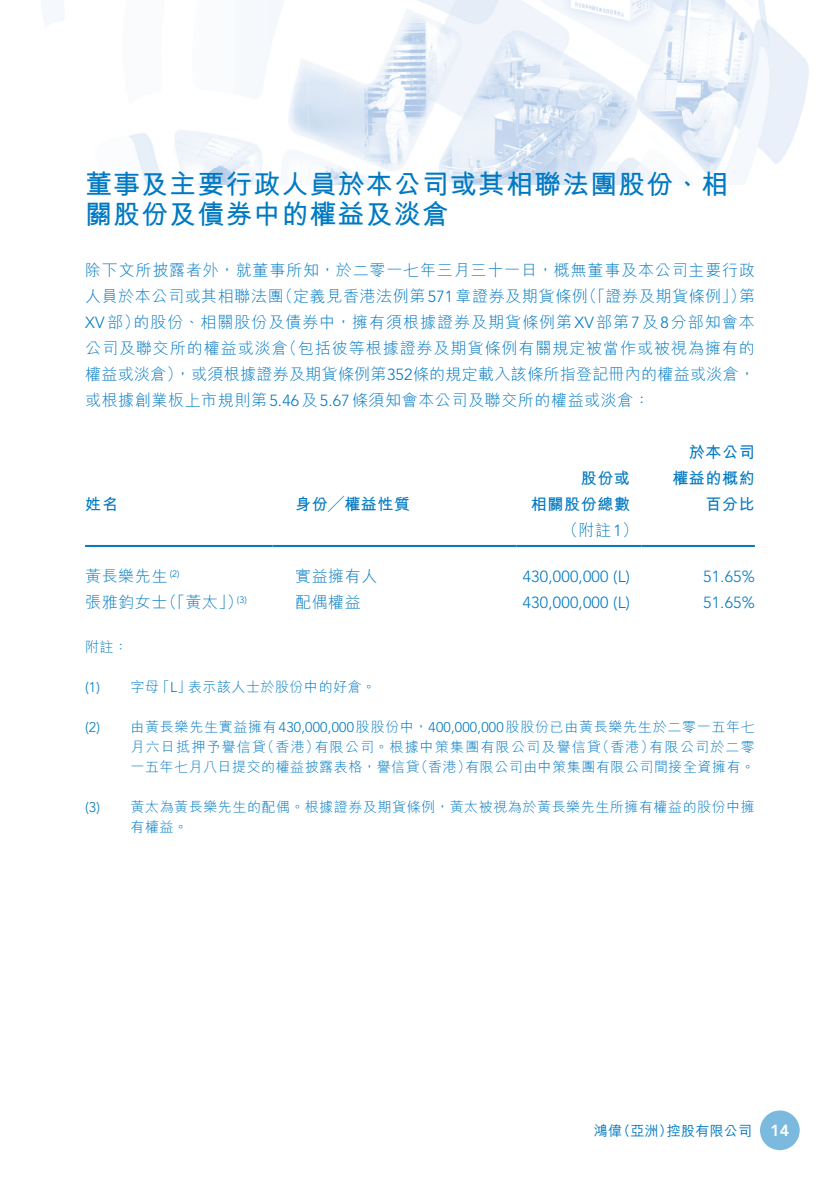
<style>
.page{position:relative;width:840px;height:1191px;background:#fff}
.page>*{position:absolute;margin:0;border:0;box-sizing:border-box;transform-origin:0 0}
._01_H1{font:700 27px/30px "M Hei HK";letter-spacing:.04em;color:#0079c2}
._00_txt{font:300 16px/26px "M Hei HK";letter-spacing:.05em;color:#0079c2}
._50_Table_txt{font:300 16px "Avenir LT Std";letter-spacing:.015em;color:#0079c2}
._50_Table_txt-2{font:300 16px "M Hei HK";letter-spacing:.035em;color:#0079c2}
._50_Table_txt-3{font:700 16px "M Hei HK";letter-spacing:.04em;color:#0079c2}
._00_txt-2{font:300 16px "Avenir LT Std";color:#0079c2}
.t1{font:800 16px "Avenir LT Std";color:#fff}
._06_Notes{font:300 14px "M Hei HK";letter-spacing:.04em;color:#0079c2}
._06_Notes-2{font:300 14px "M Hei HK";letter-spacing:.085em;color:#0079c2}
.t2{font:500 14px "M Hei HK";letter-spacing:.02em;color:#0079c2}
._06_Notes-3{font:300 14px "Avenir LT Std";color:#0079c2}
._50_Table_txt-4{font:300 9.4px "Avenir LT Std";color:#0079c2}
.s1{font-family:"Avenir LT Std"}
.s2{font-family:"M Hei HK"}
</style>
<div class="page">
<div style="left:759px;top:1110px;width:40px;height:40px;background:#7bb9df;border-radius:50%"></div>
<img style="left:42px;top:0;width:767px;height:184px">
<hr style="left:85px;top:545px;width:187px;height:2px;background:#0079c2">
<hr style="left:272px;top:545px;width:244px;height:2px;background:#0079c2">
<hr style="left:516px;top:545px;width:125px;height:2px;background:#0079c2">
<hr style="left:641px;top:545px;width:113px;height:2px;background:#0079c2">
<p class="_01_H1" style="left:85px;top:167px;width:644px">董事及主要行政人員於本公司或其相聯法團股份、相關股份及債券中的權益及淡倉</p>
<p class="_00_txt" style="left:85px;top:257px;width:671px;text-align:right">除下文所披露者外，就董事所知，於二零一七年三月三十一日，概無董事及本公司主要行政第</p>
<p class="_00_txt" style="left:277px;top:283px;width:312px">（定義見香港法例第<span class="s1">571</span>章證券及期貨條例</p>
<p class="_00_txt" style="left:580px;top:283px;width:166px">（「證券及期貨條例」）</p>
<p class="_00_txt" style="left:133px;top:283px;width:622px;text-indent:-48px">人員於本公司或其相聯法團<br>的股份、相關股份及債券中，擁有須根據證券及期貨條例第<span class="s1">XV</span>部第<span class="s1">7</span>及<span class="s1">8</span>分部知會本</p>
<p class="_00_txt-2" style="left:85px;top:313px;width:56px">XV<span class="s2">部）</span></p>
<p class="_00_txt" style="left:281px;top:335px;width:475px">（包括彼等根據證券及期貨條例有關規定被當作或被視為擁有的</p>
<p class="_00_txt" style="left:85px;top:335px;width:671px">公司及聯交所的權益或淡倉<br>權益或淡倉，）或須根據證券及期貨條例第<span class="s1">352</span>條的規定載入該條所指登記冊內的權益或淡倉，或根據創業板上市規則第<span class="s1">5.46</span>及<span class="s1">5.67</span>條須知會本公司及聯交所的權益或淡倉：</p>
<p class="_50_Table_txt-3" style="left:85px;top:493px;width:34px">姓名</p>
<p class="_50_Table_txt-3" style="left:295px;top:493px;width:117px">身份╱權益性質</p>
<p class="_50_Table_txt-2" style="left:85px;top:568px;width:84px">黃長樂先生</p>
<p class="_50_Table_txt-4" style="left:170px;top:568px;width:11px">)2(</p>
<p class="_50_Table_txt-2" style="left:295px;top:568px;width:84px">實益擁有人</p>
<p class="_50_Table_txt-2" style="left:161px;top:594px;width:83px">（「黃太」）<sup>(</sup></p>
<p class="_50_Table_txt-2" style="left:85px;top:594px;width:84px">張雅鈞女士</p>
<p class="_06_Notes" style="left:85px;top:640px;width:44px">附註：</p>
<p class="_50_Table_txt-4" style="left:239px;top:594px;width:9px">)3</p>
<p class="_50_Table_txt-2" style="left:295px;top:594px;width:67px">配偶權益</p>
<p class="_06_Notes-3" style="left:85px;top:679px;width:17px">)1(</p>
<p class="_06_Notes" style="left:130px;top:680px;width:30px">字母</p>
<p class="_06_Notes" style="left:188px;top:680px;width:189px">表示該人士於股份中的好倉。</p>
<p class="_06_Notes" style="left:156px;top:680px;width:37px">「」<span class="s1">L</span></p>
<p class="_50_Table_txt-3" style="left:580px;top:467px;width:51px">股份或</p>
<p class="_50_Table_txt-3" style="left:530px;top:493px;width:101px">相關股份總數</p>
<p class="_50_Table_txt-2" style="left:562px;top:522px;width:77px">（附註 (<span class="s1">1</span></p>
<p class="_50_Table_txt" style="left:522px;top:567px;width:109px">430,000,000 (L(</p>
<p class="_50_Table_txt" style="left:522px;top:593px;width:109px">430,000,000 (L(</p>
<p class="_50_Table_txt-3" style="left:688px;top:441px;width:67px">於本公司</p>
<p class="_50_Table_txt-3" style="left:672px;top:467px;width:84px">權益的概約</p>
<p class="_50_Table_txt-3" style="left:705px;top:493px;width:51px">百分比</p>
<p class="_50_Table_txt" style="left:702px;top:567px;width:53px">51.65%</p>
<p class="_50_Table_txt" style="left:702px;top:593px;width:53px">51.65%</p>
<p class="_06_Notes-3" style="left:85px;top:719px;width:17px">)2(</p>
<p class="_06_Notes-3" style="left:85px;top:799px;width:17px">)3(</p>
<p class="_06_Notes" style="left:130px;top:720px;width:625px">由黃長樂先生實益擁有<span class="s1">430,000,000</span>股股份中，<span class="s1">400,000,000</span>股股份已由黃長樂先生於二零一五年七</p>
<p class="_06_Notes-2" style="left:130px;top:740px;width:137px">月六日抵押予譽信貸</p>
<p class="_06_Notes-2" style="left:314px;top:740px;width:288px">有限公司。根據中策集團有限公司及譽信貸</p>
<p class="_06_Notes" style="left:260px;top:740px;width:61px">（香港）</p>
<p class="_06_Notes" style="left:595px;top:740px;width:61px">（香港）</p>
<p class="_06_Notes-2" style="left:649px;top:740px;width:107px">有限公司於二零</p>
<p class="_06_Notes" style="left:130px;top:760px;width:290px">一五年七月八日提交的權益披露表格，譽信貸</p>
<p class="_06_Notes" style="left:130px;top:800px;width:625px">黃太為黃長樂先生的配偶。根據證券及期貨條例，黃太被視為於黃長樂先生所擁有權益的股份中擁</p>
<p class="_06_Notes" style="left:465px;top:760px;width:291px">有限公司由中策集團有限公司間接全資擁有。</p>
<p class="_06_Notes" style="left:414px;top:760px;width:58px">（香港）</p>
<p class="_06_Notes" style="left:130px;top:820px;width:59px">有權益。</p>
<p class="t2" style="left:593px;top:1120px;width:30px">鴻偉</p>
<p class="t2" style="left:666px;top:1120px;width:87px">控股有限公司</p>
<p class="t2" style="left:616px;top:1120px;width:58px">（亞洲）</p>
<p class="t1" style="left:769px;top:1120px;width:20px">14</p>
</div>
